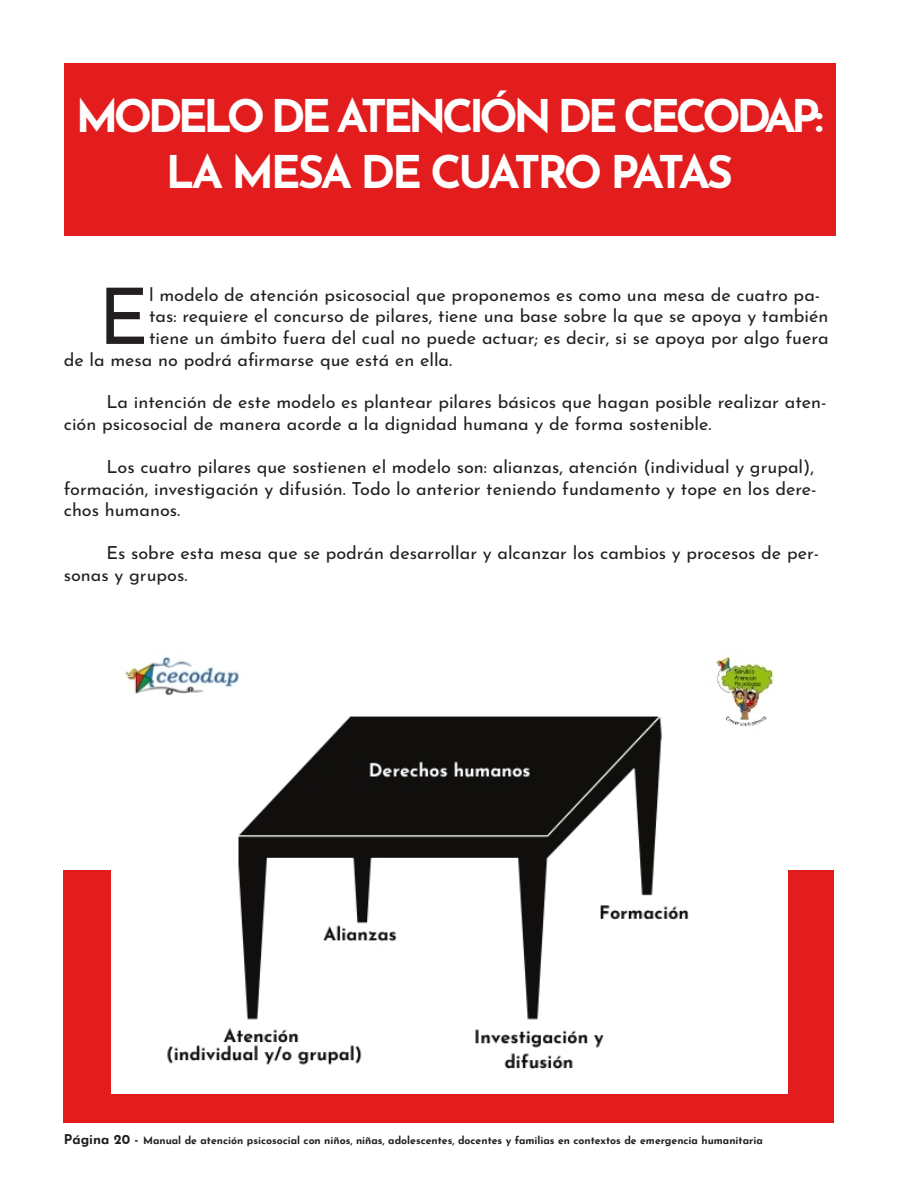
<style>
.page{position:relative;width:919px;height:1187px;background:#fff}
.page>*{position:absolute;margin:0;border:0;box-sizing:border-box;transform-origin:0 0}
.PÁRRAFO{font:77.7px "Josefin Sans";color:#231f20}
.TÍTULO_CAPIÍTULO{font:700 45px "Josefin Sans";letter-spacing:-.1em;color:#fff}
.TÍTULO_CAPIÍTULO-2{font:700 45px "Josefin Sans";letter-spacing:-.07em;color:#fff}
.PÁRRAFO-2{font:18px/21.6px "Josefin Sans";color:#231f20}
.t1{font:700 10.5px "Josefin Sans";color:#231f20}
.s1{font-size:13.5px}
</style>
<div class="page">
<div style="left:64px;top:64px;width:771px;height:172px;background:#e31d1d"></div>
<div style="left:64px;top:870px;width:769px;height:253px;background:#e31d1d"></div>
<img style="left:112px;top:656px;width:675px;height:436px">
<p class="TÍTULO_CAPIÍTULO" style="left:76px;top:76px;width:749px">MODELO DE ATENCIÓN DE CECODAP:</p>
<p class="TÍTULO_CAPIÍTULO-2" style="left:166px;top:132px;width:568px">LA MESA DE CUATRO PATAS</p>
<p class="PÁRRAFO" style="left:98px;top:252px;width:52px">E</p>
<p class="PÁRRAFO-2" style="left:149px;top:281px;width:672px">l modelo de atención psicosocial que proponemos es como una mesa de cuatro pa-</p>
<p class="PÁRRAFO-2" style="left:149px;top:303px;width:680px">tas: requiere el concurso de pilares, tiene una base sobre la que se apoya y también</p>
<p class="PÁRRAFO-2" style="left:149px;top:324px;width:681px">tiene un ámbito fuera del cual no puede actuar; es decir, si se apoya por algo fuera</p>
<p class="PÁRRAFO-2" style="left:64px;top:346px;width:390px">de la mesa no podrá afirmarse que está en ella.</p>
<p class="PÁRRAFO-2" style="left:64px;top:389px;width:764px;text-indent:43px">La intención de este modelo es plantear pilares básicos que hagan posible realizar aten&shy;ción psicosocial de manera acorde a la dignidad humana y de forma sostenible.</p>
<p class="PÁRRAFO-2" style="left:64px;top:453px;width:754px;text-indent:43px">Los cuatro pilares que sostienen el modelo son: alianzas, atención (individual y grupal), formación, investigación y difusión. Todo lo anterior teniendo fundamento y tope en los dere&shy;chos humanos.</p>
<p class="PÁRRAFO-2" style="left:64px;top:539px;width:757px;text-indent:43px">Es sobre esta mesa que se podrán desarrollar y alcanzar los cambios y procesos de per&shy;sonas y grupos.</p>
<p class="t1" style="left:64px;top:1130px;width:700px"><span class="s1">Página 20 -</span> Manual de atención psicosocial con niños, niñas, adolescentes, docentes y familias en contextos de emergencia humanitaria</p>
</div>
